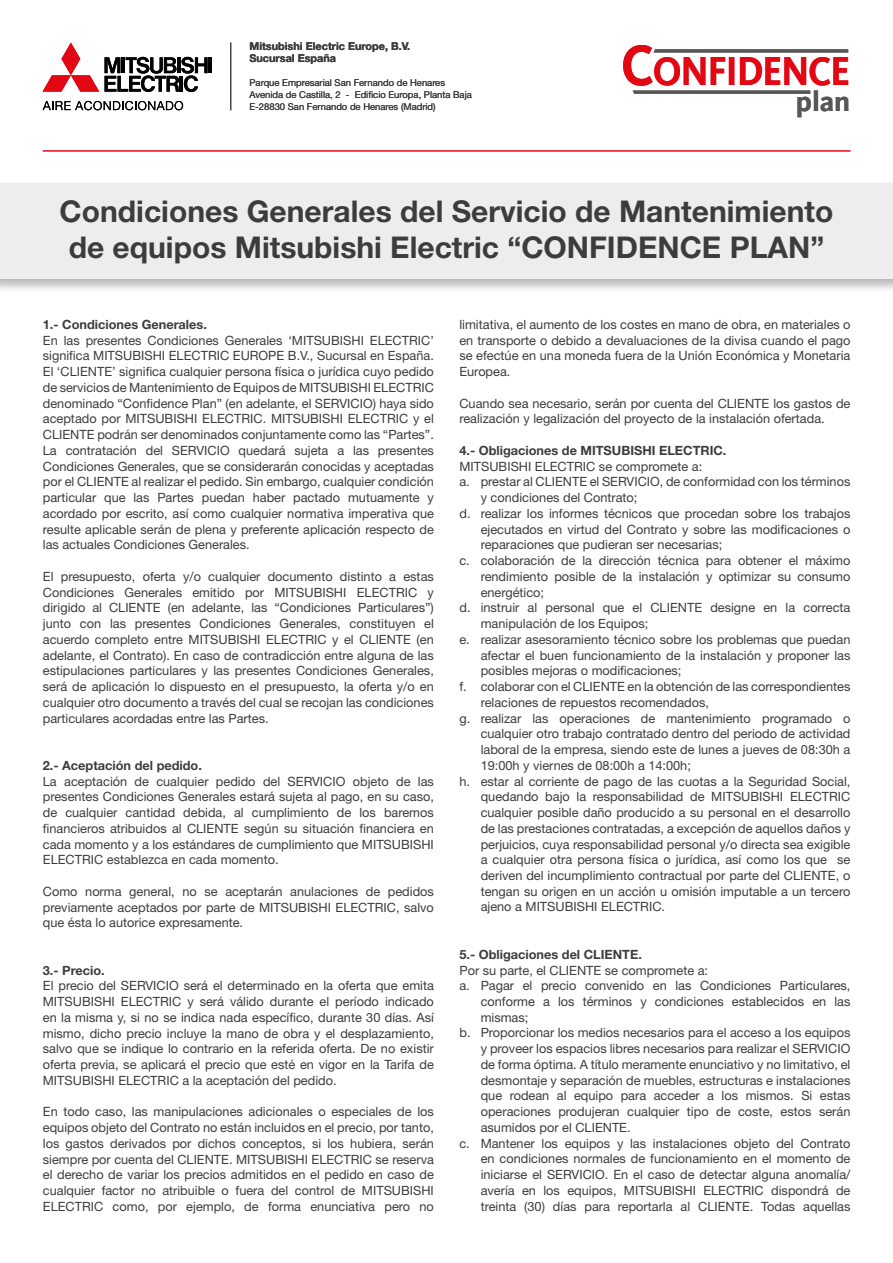
<style>
.page{position:relative;width:893px;height:1263px;background:#fff}
.page>*{position:absolute;margin:0;border:0;box-sizing:border-box;transform-origin:0 0}
.t1{font:700 41.55px "Kievit";letter-spacing:-.025em;color:#e30613;scale:.9 1}
.t2{font:700 30px/36px "Helvetica Neue LT Std";color:#3c3c3b;text-align:center}
.t3{font:700 28.65px "Kievit";color:#575756}
.t4{font:12.75px/15.8px "Helvetica Neue LT Std";color:#3c3c3b;text-align:justify}
.t5{font:700 12.75px "Helvetica Neue LT Std";color:#3c3c3b}
.t6{font:700 10.8px/12.1px "Helvetica Neue LT Std";color:#3c3c3b}
.t7{font:9.45px/12px "Helvetica Neue LT Std";color:#3c3c3b}
.s1{font-size:59.25px}
</style>
<div class="page">
<svg style="left:43px;top:43px;width:56px;height:49px"></svg>
<hr style="left:209px;top:57px;width:3px;height:16px;background:#000">
<svg style="left:105px;top:57px;width:103px;height:35px"></svg>
<svg style="left:43px;top:101px;width:140px;height:9px"></svg>
<hr style="left:230px;top:43px;width:1px;height:67px;background:#3c3c3b">
<svg style="left:653px;top:49px;width:195px;height:4px"></svg>
<svg style="left:633px;top:90px;width:177px;height:4px"></svg>
<hr style="left:43px;top:151px;width:807px;height:1px;background:#e30613">
<div style="left:0;top:180px;width:893px;height:114px;background:#000;opacity:.16"></div>
<div style="left:0;top:183px;width:893px;height:96px;background:#ededed"></div>
<p class="t6" style="left:249px;top:40px;width:162px">Mitsubishi Electric Europe, B.V.<br>Sucursal España</p>
<p class="t7" style="left:249px;top:77px;width:224px">Parque Empresarial San Fernando de Henares<br>Avenida de Castilla, 2 - Edificio Europa, Planta Baja<br>E-28830 San Fernando de Henares (Madrid)</p>
<h3 class="t3" style="left:796px;top:85px;width:56px">PLAN</h3>
<h1 class="t1" style="left:621px;top:47px;width:256px"><span class="s1">C</span>ONFIDENCE</h1>
<h2 class="t2" style="left:60px;top:192px;width:775px">Condiciones Generales del Servicio de Mantenimiento de equipos Mitsubishi Electric “confidence plan”</h2>
<p class="t5" style="left:43px;top:316px;width:166px">1.- Condiciones Generales.</p>
<p class="t4" style="left:43px;top:332px;width:393px">En las presentes Condiciones Generales ‘MITSUBISHI ELECTRIC’ significa MITSUBISHI ELECTRIC EUROPE B.V., Sucursal en España.<br>El ‘CLIENTE’ significa cualquier persona física o jurídica cuyo pedido de servicios de Mantenimiento de Equipos de MITSUBISHI ELECTRIC denominado “Confidence Plan” (en adelante, el SERVICIO) haya sido aceptado por MITSUBISHI ELECTRIC. MITSUBISHI ELECTRIC y el CLIENTE podrán ser denominados conjuntamente como las “Partes”.<br>La contratación del SERVICIO quedará sujeta a las presentes Condiciones Generales, que se considerarán conocidas y aceptadas por el CLIENTE al realizar el pedido. Sin embargo, cualquier condición particular que las Partes puedan haber pactado mutuamente y acordado por escrito, así como cualquier normativa imperativa que resulte aplicable serán de plena y preferente aplicación respecto de las actuales Condiciones Generales.</p>
<p class="t4" style="left:43px;top:568px;width:393px">El presupuesto, oferta y/o cualquier documento distinto a estas Condiciones Generales emitido por MITSUBISHI ELECTRIC y dirigido al CLIENTE (en adelante, las “Condiciones Particulares”) junto con las presentes Condiciones Generales, constituyen el acuerdo completo entre MITSUBISHI ELECTRIC y el CLIENTE (en adelante, el Contrato). En caso de contradicción entre alguna de las estipulaciones particulares y las presentes Condiciones Generales, será de aplicación lo dispuesto en el presupuesto, la oferta y/o en cualquier otro documento a través del cual se recojan las condiciones particulares acordadas entre las Partes.</p>
<p class="t5" style="left:43px;top:757px;width:161px">2.- Aceptación del pedido.</p>
<p class="t4" style="left:43px;top:773px;width:393px">La aceptación de cualquier pedido del SERVICIO objeto de las presentes Condiciones Generales estará sujeta al pago, en su caso, de cualquier cantidad debida, al cumplimiento de los baremos financieros atribuidos al CLIENTE según su situación financiera en cada momento y a los estándares de cumplimiento que MITSUBISHI ELECTRIC establezca en cada momento.</p>
<p class="t4" style="left:43px;top:883px;width:393px">Como norma general, no se aceptarán anulaciones de pedidos previamente aceptados por parte de MITSUBISHI ELECTRIC, salvo que ésta lo autorice expresamente.</p>
<p class="t5" style="left:43px;top:962px;width:63px">3.- Precio.</p>
<p class="t4" style="left:43px;top:978px;width:393px">El precio del SERVICIO será el determinado en la oferta que emita MITSUBISHI ELECTRIC y será válido durante el período indicado en la misma y, si no se indica nada específico, durante 30 días. Así mismo, dicho precio incluye la mano de obra y el desplazamiento, salvo que se indique lo contrario en la referida oferta. De no existir oferta previa, se aplicará el precio que esté en vigor en la Tarifa de MITSUBISHI ELECTRIC a la aceptación del pedido.</p>
<p class="t4" style="left:43px;top:1104px;width:393px">En todo caso, las manipulaciones adicionales o especiales de los equipos objeto del Contrato no están incluidos en el precio, por tanto, los gastos derivados por dichos conceptos, si los hubiera, serán siempre por cuenta del CLIENTE. MITSUBISHI ELECTRIC se reserva el derecho de variar los precios admitidos en el pedido en caso de cualquier factor no atribuible o fuera del control de MITSUBISHI ELECTRIC como, por ejemplo, de forma enunciativa pero no</p>
<p class="t4" style="left:459px;top:316px;width:393px">limitativa, el aumento de los costes en mano de obra, en materiales o en transporte o debido a devaluaciones de la divisa cuando el pago se efectúe en una moneda fuera de la Unión Económica y Monetaria Europea.</p>
<p class="t4" style="left:459px;top:395px;width:393px">Cuando sea necesario, serán por cuenta del CLIENTE los gastos de realización y legalización del proyecto de la instalación ofertada.</p>
<p class="t5" style="left:459px;top:442px;width:268px">4.- Obligaciones de MITSUBISHI ELECTRIC.</p>
<p class="t4" style="left:459px;top:458px;width:244px">MITSUBISHI ELECTRIC se compromete a:</p>
<p class="t4" style="left:459px;top:474px;width:392px">a. prestar al CLIENTE el SERVICIO, de conformidad con los términos</p>
<p class="t4" style="left:481px;top:489px;width:158px">y condiciones del Contrato;</p>
<p class="t4" style="left:459px;top:505px;width:393px">d. realizar los informes técnicos que procedan sobre los trabajos</p>
<p class="t4" style="left:481px;top:521px;width:371px">ejecutados en virtud del Contrato y sobre las modificaciones o</p>
<p class="t4" style="left:481px;top:537px;width:243px">reparaciones que pudieran ser necesarias;</p>
<p class="t4" style="left:459px;top:552px;width:392px">c. colaboración de la dirección técnica para obtener el máximo</p>
<p class="t4" style="left:481px;top:568px;width:371px">rendimiento posible de la instalación y optimizar su consumo</p>
<p class="t4" style="left:481px;top:584px;width:65px">energético;</p>
<p class="t4" style="left:459px;top:600px;width:393px">d. instruir al personal que el CLIENTE designe en la correcta</p>
<p class="t4" style="left:481px;top:615px;width:169px">manipulación de los Equipos;</p>
<p class="t4" style="left:459px;top:631px;width:392px">e. realizar asesoramiento técnico sobre los problemas que puedan</p>
<p class="t4" style="left:481px;top:647px;width:371px">afectar el buen funcionamiento de la instalación y proponer las</p>
<p class="t4" style="left:481px;top:663px;width:202px">posibles mejoras o modificaciones;</p>
<p class="t4" style="left:459px;top:678px;width:392px">f. colaborar con el CLIENTE en la obtención de las correspondientes</p>
<p class="t4" style="left:481px;top:694px;width:230px">relaciones de repuestos recomendados,</p>
<p class="t4" style="left:459px;top:710px;width:393px">g. realizar las operaciones de mantenimiento programado o</p>
<p class="t4" style="left:481px;top:726px;width:371px">cualquier otro trabajo contratado dentro del periodo de actividad</p>
<p class="t4" style="left:481px;top:741px;width:371px">laboral de la empresa, siendo este de lunes a jueves de 08:30h a</p>
<p class="t4" style="left:481px;top:757px;width:212px">19:00h y viernes de 08:00h a 14:00h;</p>
<p class="t4" style="left:459px;top:773px;width:393px">h. estar al corriente de pago de las cuotas a la Seguridad Social,</p>
<p class="t4" style="left:481px;top:789px;width:371px">quedando bajo la responsabilidad de MITSUBISHI ELECTRIC</p>
<p class="t4" style="left:481px;top:804px;width:371px">cualquier posible daño producido a su personal en el desarrollo</p>
<p class="t4" style="left:481px;top:820px;width:371px">de las prestaciones contratadas, a excepción de aquellos daños y</p>
<p class="t4" style="left:481px;top:836px;width:371px">perjuicios, cuya responsabilidad personal y/o directa sea exigible</p>
<p class="t4" style="left:481px;top:852px;width:371px">a cualquier otra persona física o jurídica, así como los que se</p>
<p class="t4" style="left:481px;top:867px;width:371px">deriven del incumplimiento contractual por parte del CLIENTE, o</p>
<p class="t4" style="left:481px;top:883px;width:371px">tengan su origen en un acción u omisión imputable a un tercero</p>
<p class="t4" style="left:481px;top:899px;width:186px">ajeno a MITSUBISHI ELECTRIC.</p>
<p class="t5" style="left:459px;top:946px;width:184px">5.- Obligaciones del CLI ENTE.</p>
<p class="t4" style="left:459px;top:962px;width:250px">Por su parte, el CLIENTE se compromete a:</p>
<p class="t4" style="left:459px;top:978px;width:393px">a. Pagar el precio convenido en las Condiciones Particulares,</p>
<p class="t4" style="left:481px;top:993px;width:371px">conforme a los términos y condiciones establecidos en las</p>
<p class="t4" style="left:481px;top:1009px;width:49px">mismas;</p>
<p class="t4" style="left:459px;top:1025px;width:392px">b. Proporcionar los medios necesarios para el acceso a los equipos</p>
<p class="t4" style="left:481px;top:1041px;width:371px">y proveer los espacios libres necesarios para realizar el SERVICIO</p>
<p class="t4" style="left:481px;top:1056px;width:371px">de forma óptima. A título meramente enunciativo y no limitativo, el</p>
<p class="t4" style="left:481px;top:1072px;width:371px">desmontaje y separación de muebles, estructuras e instalaciones</p>
<p class="t4" style="left:481px;top:1088px;width:371px">que rodean al equipo para acceder a los mismos. Si estas</p>
<p class="t4" style="left:481px;top:1104px;width:371px">operaciones produjeran cualquier tipo de coste, estos serán</p>
<p class="t4" style="left:481px;top:1119px;width:151px">asumidos por el CLIENTE.</p>
<p class="t4" style="left:459px;top:1135px;width:392px">c. Mantener los equipos y las instalaciones objeto del Contrato</p>
<p class="t4" style="left:481px;top:1151px;width:371px">en condiciones normales de funcionamiento en el momento de</p>
<p class="t4" style="left:481px;top:1166px;width:371px">iniciarse el SERVICIO. En el caso de detectar alguna anomalía/</p>
<p class="t4" style="left:481px;top:1182px;width:371px">avería en los equipos, MITSUBISHI ELECTRIC dispondrá de</p>
<p class="t4" style="left:481px;top:1198px;width:371px">treinta (30) días para reportarla al CLIENTE. Todas aquellas</p>
</div>
